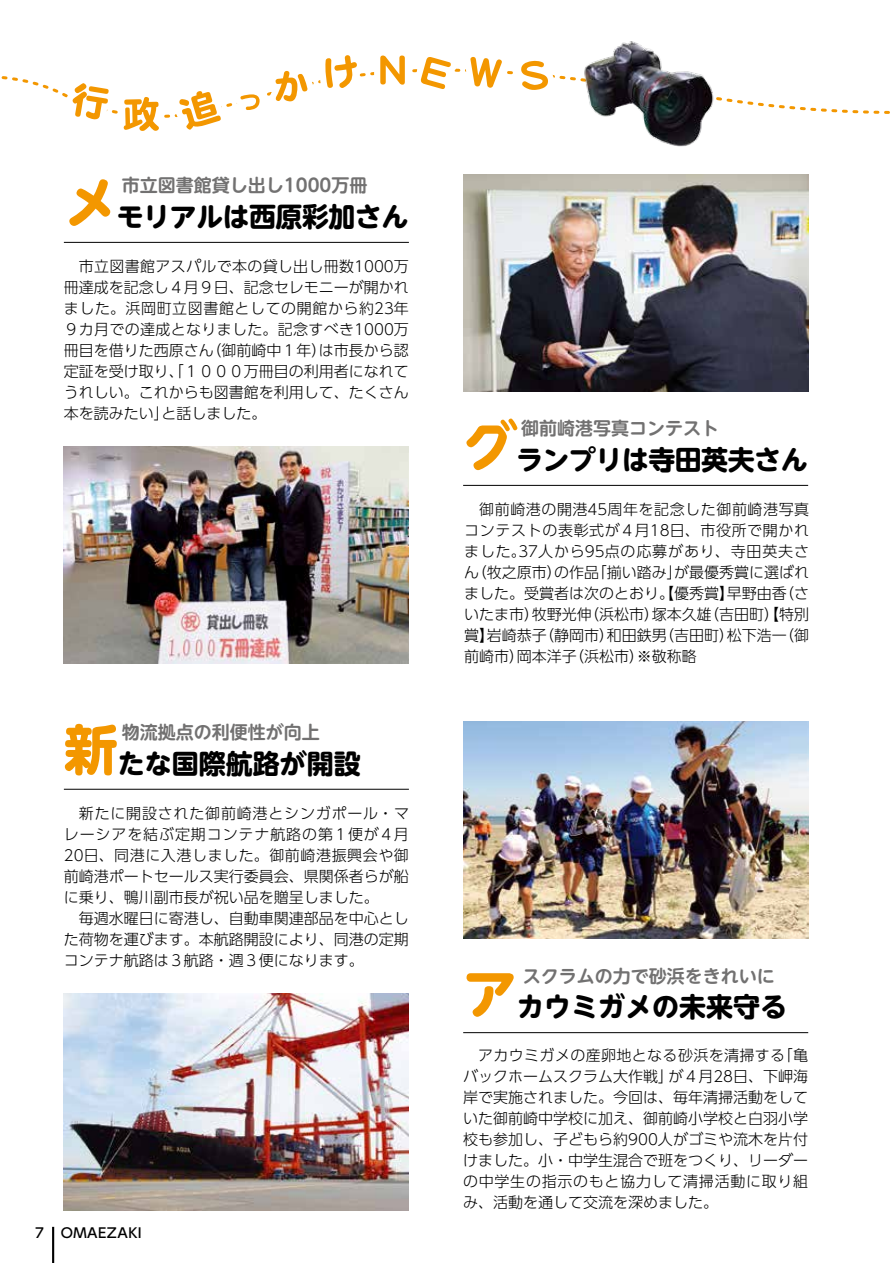
<style>
.page{position:relative;width:893px;height:1263px;background:#fff}
.page>*{position:absolute;margin:0;border:0;box-sizing:border-box;transform-origin:0 0}
.t1{font:700 27px "UD Shin M Go Pro";letter-spacing:-.02em;color:#000}
.t2{font:700 27px "UD Shin M Go Pro";color:#000}
.t3{font:700 18px "UD Shin M Go Pro De";color:#727171}
.t4{font:300 15px/21px "UD Shin Go Pro";color:#000;text-align:justify}
.t5{font:500 13.5px "UD Shin Go Pro";letter-spacing:.035em;color:#000}
.s1{font-size:54px;color:#f39700}
</style>
<div class="page">
<hr style="left:463px;top:485px;width:345px;height:1px;background:#000">
<img style="left:463px;top:174px;width:345px;height:218px">
<hr style="left:64px;top:242px;width:345px;height:1px;background:#000">
<img style="left:64px;top:446px;width:345px;height:218px">
<hr style="left:64px;top:789px;width:345px;height:1px;background:#000">
<img style="left:64px;top:993px;width:345px;height:218px">
<img style="left:463px;top:721px;width:345px;height:218px">
<hr style="left:463px;top:1032px;width:345px;height:1px;background:#000">
<hr style="left:52px;top:1227px;width:2px;height:36px;background:#000">
<svg style="left:1px;top:68px;width:889px;height:50px"></svg>
<svg style="left:515px;top:60px;width:39px;height:36px"></svg>
<svg style="left:464px;top:56px;width:44px;height:38px"></svg>
<svg style="left:374px;top:55px;width:83px;height:40px"></svg>
<svg style="left:319px;top:55px;width:44px;height:39px"></svg>
<svg style="left:234px;top:68px;width:79px;height:48px"></svg>
<svg style="left:173px;top:85px;width:54px;height:45px"></svg>
<svg style="left:67px;top:77px;width:98px;height:54px"></svg>
<img style="left:582px;top:41px;width:136px;height:106px">
<p class="t3" style="left:122px;top:171px;width:247px">市立図書館貸し出し1000万冊</p>
<h1 class="t1" style="left:64px;top:194px;width:346px"><span class="s1">メ</span>モリアルは西原彩加さん</h1>
<p class="t4" style="left:64px;top:255px;width:347px;text-indent:15px">市立図書館アスパルで本の貸し出し冊数1000万冊達成を記念し４月９日、記念セレモニーが開かれました。浜岡町立図書館としての開館から約23年９カ月での達成となりました。記念すべき1000万冊目を借りた西原さん（御前崎中１年）は市長から認定証を受け取り、「１０００万冊目の利用者になれてうれしい。これからも図書館を利用して、たくさん本を読みたい」と話しました。</p>
<p class="t3" style="left:122px;top:718px;width:200px">物流拠点の利便性が向上</p>
<h1 class="t2" style="left:64px;top:741px;width:299px"><span class="s1">新</span>たな国際航路が開設</h1>
<p class="t4" style="left:64px;top:802px;width:347px;text-indent:15px">新たに開設された御前崎港とシンガポール・マレーシアを結ぶ定期コンテナ航路の第１便が４月20日、同港に入港しました。御前崎港振興会や御前崎港ポートセールス実行委員会、県関係者らが船に乗り、鴨川副市長が祝い品を贈呈しました。</p>
<p class="t4" style="left:64px;top:907px;width:347px;text-indent:15px">毎週水曜日に寄港し、自動車関連部品を中心とした荷物を運びます。本航路開設により、同港の定期コンテナ航路は３航路・週３便になります。</p>
<p class="t5" style="left:35px;top:1221px;width:108px">7 OMAEZAKI</p>
<h1 class="t1" style="left:463px;top:437px;width:346px"><span class="s1">グ</span>ランプリは寺田英夫さん</h1>
<p class="t3" style="left:521px;top:414px;width:199px">御前崎港写真コンテスト</p>
<p class="t4" style="left:464px;top:498px;width:347px;text-indent:15px">御前崎港の開港45周年を記念した御前崎港写真コンテストの表彰式が４月18日、市役所で開かれました。37人から95点の応募があり、寺田英夫さん（牧之原市）の作品「揃い踏み」が最優秀賞に選ばれました。受賞者は次のとおり。【優秀賞】早野由香（さいたま市）牧野光伸（浜松市）塚本久雄（吉田町）【特別賞】岩崎恭子（静岡市）和田鉄男（吉田町）松下浩一（御前崎市）岡本洋子（浜松市）※敬称略</p>
<p class="t3" style="left:523px;top:962px;width:253px">スクラムの力で砂浜をきれいに</p>
<h1 class="t2" style="left:463px;top:985px;width:326px"><span class="s1">ア</span>カウミガメの未来守る</h1>
<p class="t4" style="left:463px;top:1044px;width:347px;text-indent:15px">アカウミガメの産卵地となる砂浜を清掃する「亀バックホームスクラム大作戦」が４月28日、下岬海岸で実施されました。今回は、毎年清掃活動をしていた御前崎中学校に加え、御前崎小学校と白羽小学校も参加し、子どもら約900人がゴミや流木を片付けました。小・中学生混合で班をつくり、リーダーの中学生の指示のもと協力して清掃活動に取り組み、活動を通して交流を深めました。</p>
</div>
